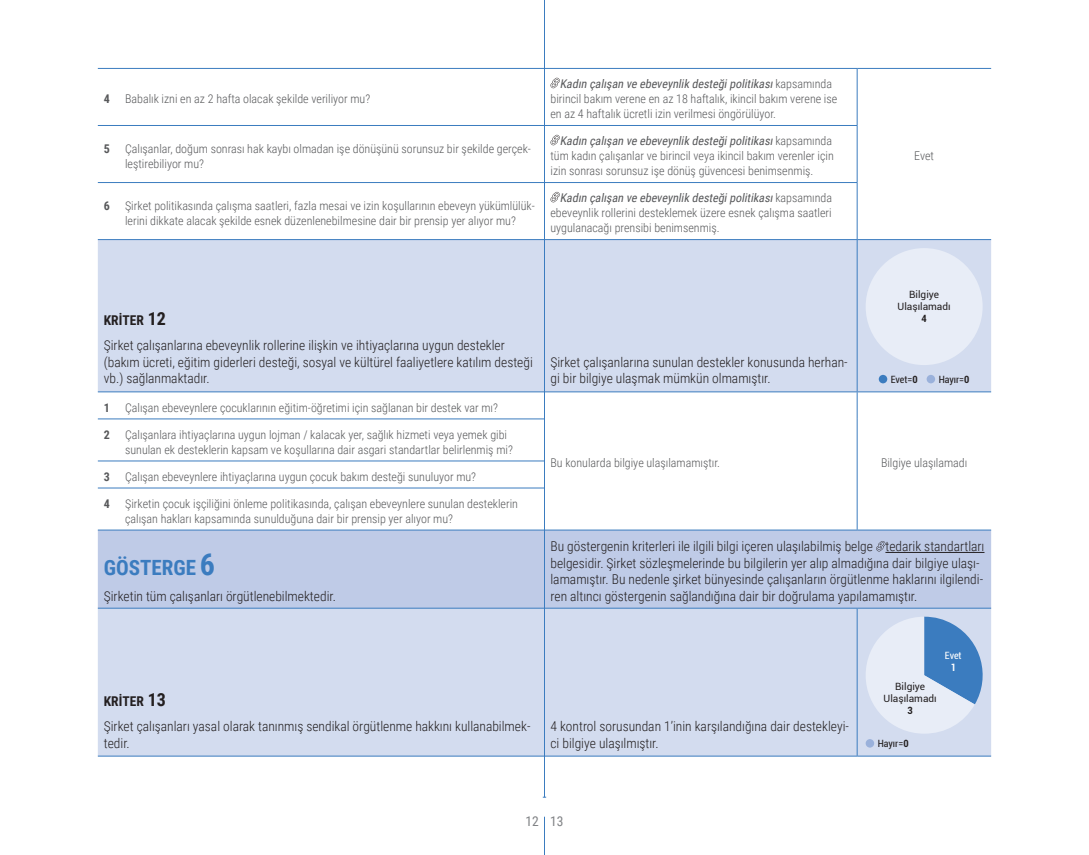
<style>
.page{position:relative;width:1089px;height:855px;background:#fff}
.page>*{position:absolute;margin:0;border:0;box-sizing:border-box;transform-origin:0 0}
.t1{font:700 21px "Roboto Condensed";color:#3b7cbf}
.t2{font:300 13.5px/16.5px "Roboto Condensed";color:#231f20}
.t3{font:13.5px "Roboto Condensed";color:#808285}
.t4{font:300 12px/15px "Roboto Condensed";color:#57585a}
.t5{font:700 12px "Roboto Condensed";color:#57585a}
.t6{font:10.05px/12px "Roboto";color:#231f20;text-align:center}
.t7{font:condensed 10.05px "Roboto";color:#231f20}
.t8{font:condensed 10.05px "Roboto";color:#fff}
.t9{font:700 condensed 10.05px "Roboto";color:#231f20}
.t10{font:700 condensed 10.05px "Roboto";color:#fff}
.s1{font-weight:400;font-style:italic}
.s2{font-weight:700}
.s3{font-weight:700;font-size:18px}
.s4{font-size:30px}
</style>
<div class="page">
<svg style="left:98px;top:240px;width:893px;height:515px;fill:#d3dcef"></svg>
<div style="left:98px;top:530px;width:893px;height:78px;background:#bfcbe7"></div>
<hr style="left:857px;top:68px;width:134px;height:1px;background:#3b7cbf">
<hr style="left:857px;top:239px;width:134px;height:1px;background:#3b7cbf">
<hr style="left:857px;top:391px;width:134px;height:1px;background:#3b7cbf">
<hr style="left:857px;top:755px;width:134px;height:1px;background:#3b7cbf">
<hr style="left:98px;top:68px;width:446px;height:1px;background:#3b7cbf">
<hr style="left:544px;top:68px;width:313px;height:1px;background:#3b7cbf">
<hr style="left:856px;top:69px;width:1px;height:56px;background:#3b7cbf">
<hr style="left:98px;top:125px;width:446px;height:1px;background:#3b7cbf">
<hr style="left:544px;top:125px;width:313px;height:1px;background:#3b7cbf">
<hr style="left:856px;top:126px;width:1px;height:56px;background:#3b7cbf">
<hr style="left:98px;top:182px;width:446px;height:1px;background:#3b7cbf">
<hr style="left:544px;top:182px;width:313px;height:1px;background:#3b7cbf">
<hr style="left:856px;top:183px;width:1px;height:56px;background:#3b7cbf">
<hr style="left:98px;top:239px;width:446px;height:1px;background:#3b7cbf">
<hr style="left:544px;top:239px;width:313px;height:1px;background:#3b7cbf">
<hr style="left:856px;top:240px;width:1px;height:151px;background:#3b7cbf">
<hr style="left:98px;top:391px;width:446px;height:1px;background:#3b7cbf">
<hr style="left:544px;top:391px;width:313px;height:1px;background:#3b7cbf">
<svg style="left:856px;top:392px;width:1px;height:27px"></svg>
<hr style="left:856px;top:419px;width:1px;height:42px;background:#3b7cbf">
<svg style="left:856px;top:461px;width:1px;height:27px"></svg>
<hr style="left:856px;top:488px;width:1px;height:41px;background:#3b7cbf">
<hr style="left:98px;top:418px;width:446px;height:1px;background:#3b7cbf">
<hr style="left:98px;top:460px;width:446px;height:1px;background:#3b7cbf">
<hr style="left:98px;top:487px;width:446px;height:1px;background:#3b7cbf">
<hr style="left:98px;top:529px;width:446px;height:1px;background:#3b7cbf">
<hr style="left:544px;top:529px;width:313px;height:1px;background:#3b7cbf">
<hr style="left:857px;top:529px;width:134px;height:1px;background:#3b7cbf">
<hr style="left:857px;top:608px;width:134px;height:1px;background:#3b7cbf">
<hr style="left:98px;top:608px;width:446px;height:1px;background:#3b7cbf">
<hr style="left:544px;top:608px;width:313px;height:1px;background:#3b7cbf">
<hr style="left:856px;top:608px;width:1px;height:147px;background:#3b7cbf">
<hr style="left:98px;top:755px;width:446px;height:1px;background:#3b7cbf">
<hr style="left:544px;top:755px;width:313px;height:1px;background:#3b7cbf">
<svg style="left:550px;top:78px;width:9px;height:10px"></svg>
<svg style="left:550px;top:135px;width:9px;height:10px"></svg>
<svg style="left:550px;top:192px;width:9px;height:10px"></svg>
<div style="left:926px;top:375px;width:9px;height:8px;background:#9ab1db;border-radius:50%"></div>
<div style="left:878px;top:375px;width:9px;height:8px;background:#3b7cbf;border-radius:50%"></div>
<div style="left:865px;top:248px;width:117px;height:117px;background:#e8edf7;border-radius:50%"></div>
<hr style="left:885px;top:552px;width:99px;height:1px;background:#231f20">
<svg style="left:876px;top:541px;width:9px;height:10px"></svg>
<svg style="left:865px;top:616px;width:126px;height:117px;background:#b8cce7"></svg>
<div style="left:865px;top:739px;width:9px;height:8px;background:#9ab1db;border-radius:50%"></div>
<hr style="left:544px;top:816px;width:1px;height:39px;background:#3b7cbf">
<hr style="left:544px;top:0;width:1px;height:797px;background:#3b7cbf">
<p class="t5" style="left:104px;top:91px;width:8px">4</p>
<p class="t4" style="left:125px;top:91px;width:246px">Babalık izni en az 2 hafta olacak şekilde veriliyor mu?</p>
<p class="t4" style="left:550px;top:76px;width:288px;text-indent:9px"><span class="s1">Kadın çalışan ve ebeveynlik desteğipolitikası</span>k a p s a m ı n d a birincil bakım verene en az 18 haftalık, ikincil bakım verene ise en az 4 haftalık ücretli izin verilmesi öngörülüyor.</p>
<p class="t5" style="left:104px;top:140px;width:8px">5</p>
<p class="t4" style="left:125px;top:141px;width:407px">Çalışanlar, doğum sonrası hak kaybı olmadan işe dönüşünü sorunsuz bir şekilde gerçek&shy;leştirebiliyor mu?</p>
<p class="t4" style="left:550px;top:133px;width:285px;text-indent:9px"><span class="s1">Kadın çalışan ve ebeveynlik desteğipolitikası</span>k a p s a m ı n d a tüm kadın çalışanlar ve birincil veya ikincil bakım verenler için izin sonrası sorunsuz işe dönüş güvencesi benimsenmiş.</p>
<p class="t5" style="left:104px;top:197px;width:8px">6</p>
<p class="t4" style="left:125px;top:198px;width:411px">Şirket politikasında çalışma saatleri, fazla mesai ve izin koşullarının ebeveyn yükümlülük&shy;lerini dikkate alacak şekilde esnek düzenlenebilmesine dair bir prensip yer alıyor mu?</p>
<p class="t4" style="left:550px;top:190px;width:283px;text-align:justify;text-indent:9px"><span class="s1">Kadın çalışan ve ebeveynlik desteğipolitikası</span>k a p s a m ı n d a ebeveynlik rollerini desteklemek üzere esnek çalışma saatleri uygulanacağı prensibi benimsenmiş.</p>
<p class="t2" style="left:104px;top:307px;width:402px;line-height:25px"><span class="s2">KRİTER</span> <span class="s3">12<br></span>Şirket çalışanlarına ebeveynlik rollerine ilişkin ve ihtiyaçlarına uygun destekler</p>
<p class="t2" style="left:104px;top:353px;width:430px">(bakım ücreti, eğitim giderleri desteği, sosyal ve kültürel faaliyetlere katılım desteği vb.) sağlanmaktadır.</p>
<p class="t2" style="left:550px;top:353px;width:299px">Şirket çalışanlarına sunulan destekler konusunda herhan&shy;gi bir bilgiye ulaşmak mümkün olmamıştır.</p>
<p class="t5" style="left:104px;top:399px;width:8px">1</p>
<p class="t4" style="left:125px;top:399px;width:374px">Çalışan ebeveynlere çocuklarının eğitim-öğretimi için sağlanan bir destek var mı?</p>
<p class="t4" style="left:914px;top:148px;width:21px">Evet</p>
<p class="t6" style="left:897px;top:288px;width:55px">Bilgiye<br>Ulaşılamadı</p>
<p class="t9" style="left:921px;top:312px;width:7px">4</p>
<p class="t7" style="left:890px;top:372px;width:28px">Evet=<span class="s2">0</span></p>
<p class="t7" style="left:938px;top:372px;width:32px">Hayır=<span class="s2">0</span></p>
<p class="t5" style="left:104px;top:426px;width:8px">2</p>
<p class="t4" style="left:125px;top:426px;width:389px">Çalışanlara ihtiyaçlarına uygun lojman / kalacak yer, sağlık hizmeti veya yemek gibi sunulan ek desteklerin kapsam ve koşullarına dair asgari standartlar belirlenmiş mi?</p>
<p class="t5" style="left:104px;top:468px;width:8px">3</p>
<p class="t4" style="left:125px;top:468px;width:352px">Çalışan ebeveynlere ihtiyaçlarına uygun çocuk bakım desteği sunuluyor mu?</p>
<p class="t5" style="left:104px;top:495px;width:8px">4</p>
<p class="t4" style="left:125px;top:495px;width:394px">Şirketin çocuk işçiliğini önleme politikasında, çalışan ebeveynlere sunulan desteklerin çalışan hakları kapsamında sunulduğuna dair bir prensip yer alıyor mu?</p>
<h1 class="t1" style="left:104px;top:553px;width:113px">GÖSTERGE <span class="s4">6</span></h1>
<p class="t2" style="left:104px;top:587px;width:234px">Şirketin tüm çalışanları örgütlenebilmektedir.</p>
<p class="t2" style="left:104px;top:688px;width:428px;line-height:25px"><span class="s2">KRİTER</span> <span class="s3">13<br></span>Şirket çalışanları yasal olarak tanınmış sendikal örgütlenme hakkını kullanabilmek-</p>
<p class="t2" style="left:104px;top:734px;width:28px">tedir.</p>
<p class="t4" style="left:550px;top:455px;width:171px">Bu konularda bilgiye ulaşılamamıştır.</p>
<p class="t4" style="left:881px;top:455px;width:88px">Bilgiye ulaşılamadı</p>
<p class="t2" style="left:550px;top:538px;width:435px">Bu göstergenin kriterleri ile ilgili bilgi içeren ulaşılabilmiş belge tedarik standartları belgesidir. Şirket sözleşmelerinde bu bilgilerin yer alıp almadığına dair bilgiye ulaşı&shy;lamamıştır. Bu nedenle şirket bünyesinde çalışanların örgütlenme haklarını ilgilendi&shy;ren altıncı göstergenin sağlandığına dair bir doğrulama yapılamamıştır.</p>
<p class="t2" style="left:550px;top:717px;width:300px">4 kontrol sorusundan 1’inin karşılandığına dair destekleyi&shy;ci bilgiye ulaşılmıştır.</p>
<p class="t6" style="left:883px;top:680px;width:55px">Bilgiye<br>Ulaşılamadı</p>
<p class="t9" style="left:907px;top:703px;width:7px">3</p>
<p class="t7" style="left:877px;top:736px;width:32px">Hayır=<span class="s2">0</span></p>
<p class="t8" style="left:945px;top:648px;width:18px">Evet</p>
<p class="t10" style="left:950px;top:660px;width:7px">1</p>
<p class="t3" style="left:525px;top:812px;width:40px">12 13</p>
</div>
